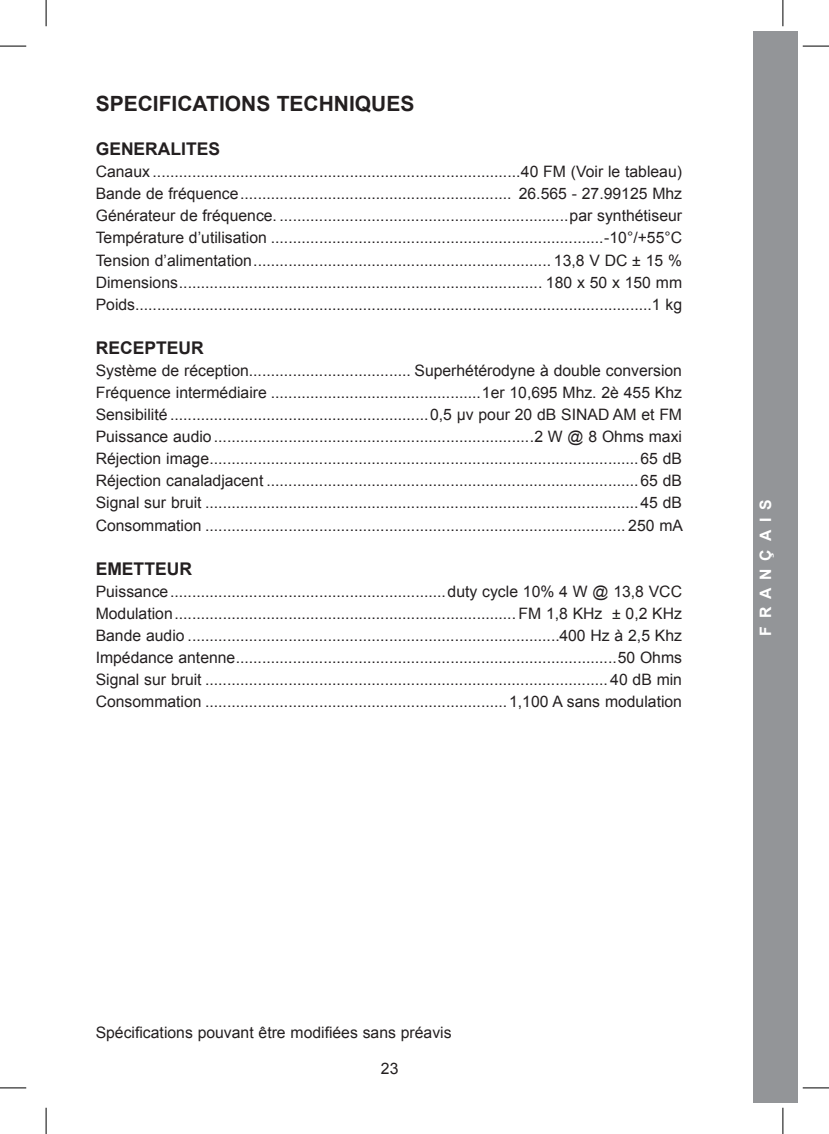
<style>
.page{position:relative;width:829px;height:1134px;background:#fff}
.page>*{position:absolute;margin:0;border:0;box-sizing:border-box;transform-origin:0 0}
.t1{font:700 21px "Arial";color:#231f20}
.t2{font:700 17.5px "Arial";color:#231f20}
.t3{font:15.75px/22.1px "Arial";color:#231f20;text-align:justify}
.t4{font:700 15.75px "Arial";letter-spacing:.5em;color:#fff}
</style>
<div class="page">
<div style="left:753px;top:31px;width:45px;height:1072px;background:#939598"></div>
<svg style="left:0;top:46px;width:26px;height:1px"></svg>
<svg style="left:803px;top:46px;width:26px;height:1px"></svg>
<svg style="left:0;top:1088px;width:26px;height:1px"></svg>
<svg style="left:803px;top:1088px;width:26px;height:1px"></svg>
<svg style="left:46px;top:0;width:1px;height:26px"></svg>
<svg style="left:46px;top:1108px;width:1px;height:26px"></svg>
<svg style="left:782px;top:0;width:1px;height:26px"></svg>
<svg style="left:782px;top:1108px;width:1px;height:26px"></svg>
<h1 class="t1" style="left:96px;top:90px;width:320px">SPECIFICATIONS TECHNIQUES</h1>
<p class="t2" style="left:96px;top:137px;width:126px">GENERALITES</p>
<p class="t3" style="left:96px;top:161px;width:588px">Canaux ....................................................................................40 FM (Voir le tableau)<br>Bande de fréquence.............................................................. 26.565 - 27.99125 Mhz Générateur de fréquence. ..................................................................par synthétiseur Température d’utilisation ............................................................................-10°/+55°C Tension d’alimentation.................................................................... 13,8 V DC ± 15 % Dimensions................................................................................... 180 x 50 x 150 mm Poids......................................................................................................................1 kg</p>
<p class="t2" style="left:96px;top:336px;width:109px">RECEPTEUR</p>
<p class="t3" style="left:96px;top:360px;width:589px">Système de réception..................................... Superhétérodyne à double conversion Fréquence intermédiaire ................................................1er 10,695 Mhz. 2è 455 Khz Sensibilité ...........................................................0,5 µv pour 20 dB SINAD AM et FM Puissance audio.........................................................................2 W @ 8 Ohms maxi Réjection image..................................................................................................65 dB Réjection canaladjacent .....................................................................................65 dB Signal sur bruit ...................................................................................................45 dB Consommation ................................................................................................ 250 mA</p>
<p class="t2" style="left:96px;top:557px;width:98px">EMETTEUR</p>
<p class="t3" style="left:96px;top:580px;width:588px">Puissance...............................................................duty cycle 10% 4 W @ 13,8 VCC Modulation..............................................................................FM 1,8 KHz ± 0,2 KHz Bande audio .....................................................................................400 Hz à 2,5 Khz Impédance antenne.......................................................................................50 Ohms Signal sur bruit ............................................................................................ 40 dB min Consommation .....................................................................1,100 A sans modulation</p>
<p class="t4" style="left:755px;top:636px;width:138px;rotate:-90deg">FRANÇAIS</p>
<p class="t3" style="left:96px;top:1022px;width:357px">Spécifications pouvant être modifiées sans préavis</p>
<p class="t3" style="left:381px;top:1058px;width:19px">23</p>
</div>
